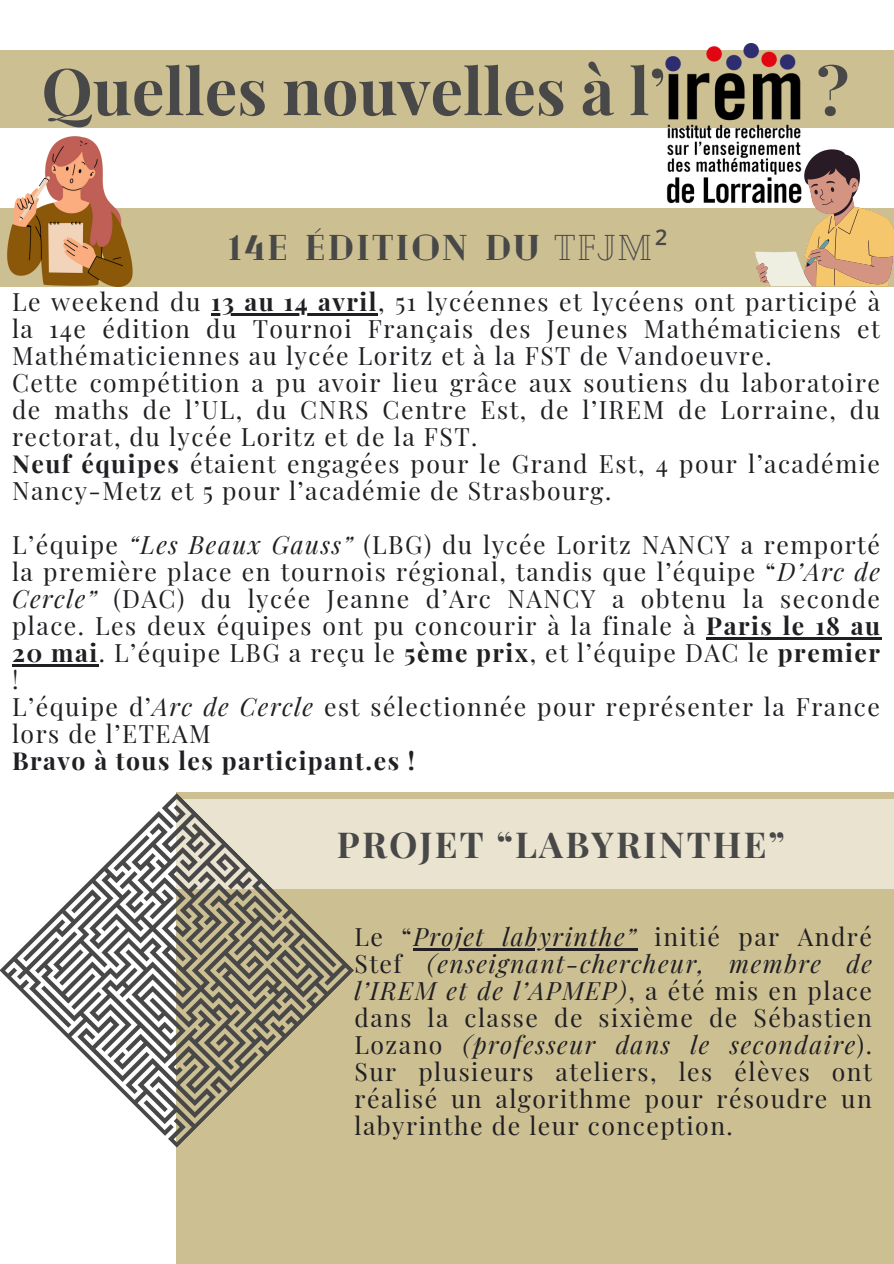
<style>
.page{position:relative;width:894px;height:1264px;background:#fff}
.page>*{position:absolute;margin:0;border:0;box-sizing:border-box;transform-origin:0 0}
.t1{font:700 64.65px "Playfair Display";color:#484848}
.t2{font:700 35.85px "Playfair Display";letter-spacing:.06em;color:#484848}
.t3{font:900 35.85px "Cheque";letter-spacing:.06em;color:#484848}
.t4{font:24.75px/27px "Playfair Display";letter-spacing:.06em;color:#211f23}
.t5{font:700 24.75px/27px "Playfair Display";letter-spacing:.06em;color:#211f23}
.s1{font-weight:400}
.s2{font-family:"Noto Sans";font-weight:400}
.s3{font-weight:700}
.s4{font-style:italic}
</style>
<div class="page">
<div style="left:0;top:208px;width:893px;height:78px;background:#ccbf92"></div>
<svg style="left:755px;top:149px;width:138px;height:137px"></svg>
<img style="left:7px;top:136px;width:126px;height:150px">
<hr style="left:211px;top:313px;width:167px;height:2px;background:#211f23">
<hr style="left:706px;top:637px;width:67px;height:2px;background:#211f23">
<svg style="left:773px;top:637px;width:9px;height:2px"></svg>
<hr style="left:782px;top:637px;width:23px;height:2px;background:#211f23">
<svg style="left:805px;top:637px;width:10px;height:2px"></svg>
<hr style="left:815px;top:637px;width:66px;height:2px;background:#211f23">
<hr style="left:12px;top:664px;width:87px;height:2px;background:#211f23">
<div style="left:176px;top:792px;width:717px;height:471px;background:#ccbf92"></div>
<div style="left:4px;top:799px;width:889px;height:89px;background:#e9e3d0"></div>
<svg style="left:0;top:793px;width:354px;height:354px"></svg>
<hr style="left:413px;top:948px;width:213px;height:2px;background:#211f23">
<svg style="left:626px;top:948px;width:11px;height:2px"></svg>
<div style="left:0;top:51px;width:893px;height:77px;background:#ccbf92"></div>
<img style="left:664px;top:43px;width:140px;height:168px">
<p class="t1" style="left:41px;top:45px;width:625px">Quelles nouvelles à l’</p>
<p class="t1" style="left:816px;top:45px;width:34px">?</p>
<h2 class="t3" style="left:228px;top:224px;width:440px">14E ÉDITION DU <span class="s1">TFJM</span><span class="s2">²</span></h2>
<h1 class="t4" style="left:12px;top:287px;width:869px">Le weekend du <span class="s3">13 au 14 avril</span>, 51 lycéennes et lycéens ont participé à</h1>
<p class="t4" style="left:12px;top:314px;width:869px">la 14e édition du Tournoi Français des Jeunes Mathématiciens et<br>Mathématiciennes au lycée Loritz et à la FST de Vandoeuvre.<br>Cette compétition a pu avoir lieu grâce aux soutiens du laboratoire</p>
<p class="t4" style="left:12px;top:395px;width:869px">de maths de l’UL, du CNRS Centre Est, de l’IREM de Lorraine, du rectorat, du lycée Loritz et de la FST.<br><span class="s3">Neuf équipes</span></p>
<h3 class="t4" style="left:12px;top:449px;width:869px;text-indent:178px">étaient engagées pour le Grand Est, 4 pour l’académie<br>Nancy-Metz et 5 pour l’académie de Strasbourg.</h3>
<h3 class="t4" style="left:12px;top:530px;width:869px">L’équipe <span class="s4">“Les Beaux Gauss”</span> (LBG) du lycée Loritz NANCY a remporté</h3>
<p class="t4" style="left:12px;top:557px;width:869px">la première place en tournois régional, tandis que l’équipe “<span class="s4">D’Arc de Cercle”</span> (DAC) du lycée Jeanne d’Arc NANCY a obtenu la seconde place. Les deux équipes ont pu concourir à la finale à <span class="s3">Paris le 18 au 20 mai</span>. L’équipe LBG a reçu le <span class="s3">5ème prix</span>, et l’équipe DAC le <span class="s3">premier </span>!<br>L’équipe d’<span class="s4">Arc de Cercle</span> est sélectionnée pour représenter la France</p>
<p class="t5" style="left:12px;top:719px;width:404px"><span class="s1">lors de l’ETEAM<br></span>Bravo à tous les participant.es !</p>
<p class="t2" style="left:337px;top:819px;width:449px">PROJET “LABYRINTHE”</p>
<p class="t4" style="left:354px;top:922px;width:519px">Le “<span class="s4">Projet labyrinthe”</span> initié par André</p>
<p class="t4" style="left:354px;top:949px;width:519px;text-align:justify">Stef <span class="s4">(enseignant-chercheur, membre de l’IREM et de l’APMEP)</span>, a été mis en place dans la classe de sixième de Sébastien Lozano <span class="s4">(professeur dans le secondaire</span>).<br>Sur plusieurs ateliers, les élèves ont réalisé un algorithme pour résoudre un labyrinthe de leur conception.</p>
</div>
